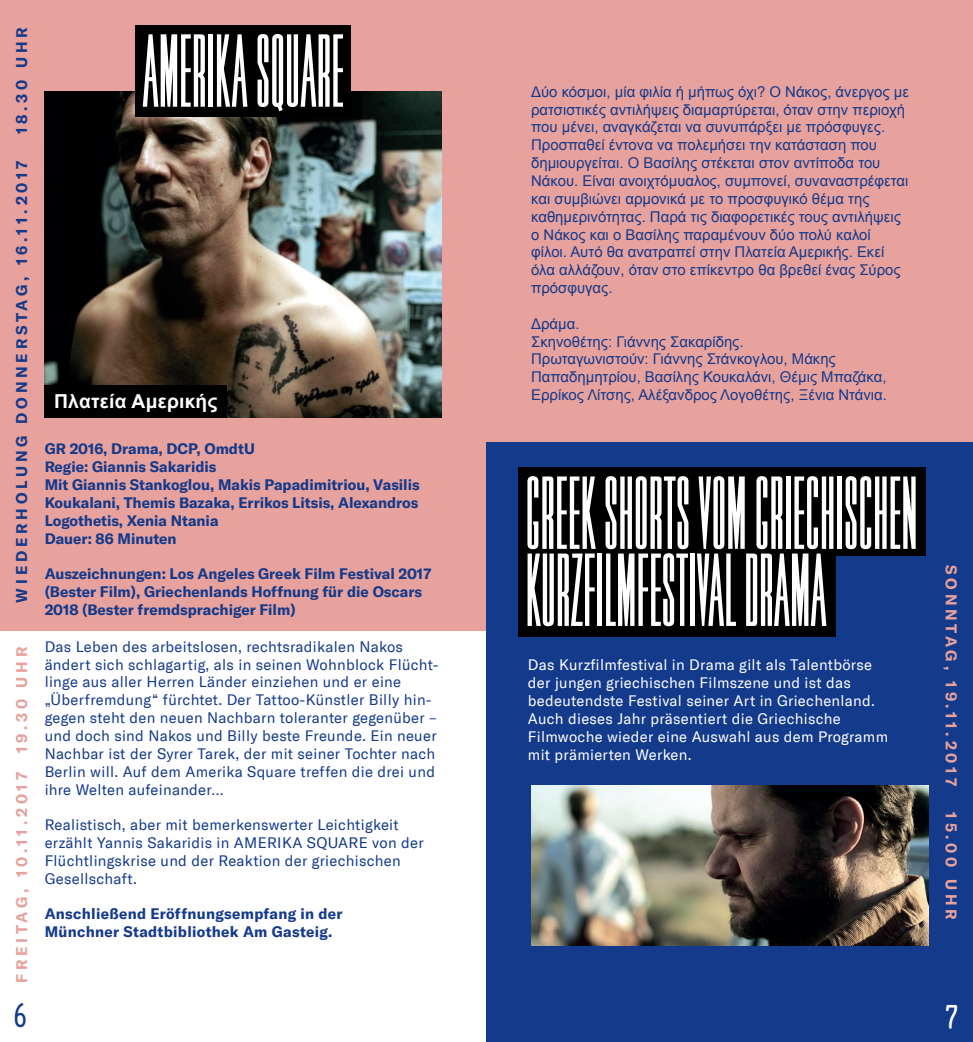
<style>
.page{position:relative;width:973px;height:1042px;background:#fff}
.page>*{position:absolute;margin:0;border:0;box-sizing:border-box;transform-origin:0 0}
.t1{font:700 108.5px/77px "Triple Condensed Gothic";letter-spacing:.01em;color:#fff}
.t2{font:700 35px "Typewriter Condensed";color:#143a8b}
.t3{font:700 35px "Typewriter Condensed";color:#fff}
.t4{font:700 19.25px "Arial";letter-spacing:.01em;color:#fff}
.t5{font:700 15.22px "GT America";letter-spacing:.25em;color:#e8a29d}
.t6{font:700 15.22px "GT America";letter-spacing:.25em;color:#143a8b}
.t7{font:14.88px/17.8px "Arial";color:#143a8b}
.t8{font:14.88px/17.8px "GT America";letter-spacing:.02em;color:#143a8b}
.t9{font:700 14.88px/17.8px "GT America";color:#143a8b}
.t10{font:14.88px/17.8px "GT America";letter-spacing:.02em;color:#fff}
.t11{font:700 14.88px/17.8px "GT America";letter-spacing:.02em;color:#143a8b}
</style>
<div class="page">
<div style="left:0;top:0;width:972px;height:630px;background:#e8a29d"></div>
<div style="left:486px;top:442px;width:486px;height:600px;background:#143a8b"></div>
<img style="left:45px;top:91px;width:396px;height:326px">
<img style="left:531px;top:785px;width:397px;height:161px">
<div style="left:518px;top:467px;width:406px;height:89px;background:#000001"></div>
<div style="left:518px;top:545px;width:317px;height:92px;background:#000001"></div>
<div style="left:135px;top:25px;width:216px;height:92px;background:#000001"></div>
<div style="left:45px;top:385px;width:182px;height:32px;background:#000001"></div>
<p class="t6" style="left:12px;top:134px;width:108px;rotate:-90deg">18.30 UHR</p>
<p class="t6" style="left:12px;top:602px;width:443px;rotate:-90deg">WIEDERHOLUNG DONNERSTAG, 16.11.2017</p>
<p class="t5" style="left:12px;top:983px;width:338px;rotate:-90deg">FREITAG, 10.11.2017 19.30 UHR</p>
<h1 class="t1" style="left:143px;top:31px;width:202px">AMERIKA SQUARE</h1>
<p class="t4" style="left:54px;top:389px;width:165px">Πλατεία Αμερικής</p>
<p class="t9" style="left:45px;top:440px;width:376px">GR 2016, Drama, DCP, OmdtU<br>Regie: Giannis Sakaridis<br>Mit Giannis Stankoglou, Makis Papadimitriou, Vasilis Koukalani, Themis Bazaka, Errikos Litsis, Alexandros Logothetis, Xenia Ntania<br>Dauer: 86 Minuten</p>
<p class="t9" style="left:45px;top:565px;width:388px">Auszeichnungen: Los Angeles Greek Film Festival 2017 (Bester Film), Griechenlands Hoffnung für die Oscars<br>2018 (Bester fremdsprachiger Film)</p>
<p class="t8" style="left:45px;top:637px;width:395px">Das Leben des arbeitslosen, rechtsradikalen Nakos ändert sich schlagartig, als in seinen Wohnblock Flücht&shy;linge aus aller Herren Länder einziehen und er eine „Überfremdung“ fürchtet. Der Tattoo-Künstler Billy hin&shy;gegen steht den neuen Nachbarn toleranter gegenüber – und doch sind Nakos und Billy beste Freunde. Ein neuer Nachbar ist der Syrer Tarek, der mit seiner Tochter nach Berlin will. Auf dem Amerika Square treffen die drei und ihre Welten aufeinander…</p>
<p class="t8" style="left:45px;top:816px;width:380px">Realistisch, aber mit bemerkenswerter Leichtigkeit erzählt Yannis Sakaridis in AMERIKA SQUARE von der Flüchtlingskrise und der Reaktion der griechischen Gesellschaft.</p>
<p class="t11" style="left:45px;top:905px;width:299px">Anschließend Eröffnungsempfang in der<br>Münchner Stadtbibliothek Am Gasteig.</p>
<p class="t7" style="left:531px;top:83px;width:379px">Δύο κόσμοι, μία φιλία ή μήπως όχι? Ο Νάκος, άνεργος με ρατσιστικές αντιλήψεις διαμαρτύρεται, όταν στην περιοχή που μένει, αναγκάζεται να συνυπάρξει με πρόσφυγες.<br>Προσπαθεί έντονα να πολεμήσει την κατάσταση που δημιουργείται. Ο Βασίλης στέκεται στον αντίποδα του Νάκου. Είναι ανοιχτόμυαλος, συμπονεί, συναναστρέφεται και συμβιώνει αρμονικά με το προσφυγικό θέμα της καθημερινότητας. Παρά τις διαφορετικές τους αντιλήψεις ο Νάκος και ο Βασίλης παραμένουν δύο πολύ καλοί φίλοι. Αυτό θα ανατραπεί στην Πλατεία Αμερικής. Εκεί όλα αλλάζουν, όταν στο επίκεντρο θα βρεθεί ένας Σύρος πρόσφυγας.</p>
<p class="t7" style="left:531px;top:315px;width:357px">Δράμα.<br>Σκηνοθέτης: Γιάννης Σακαρίδης.<br>Πρωταγωνιστούν: Γιάννης Στάνκογλου, Μάκης Παπαδημητρίου, Βασίλης Κουκαλάνι, Θέμις Μπαζάκα, Ερρίκος Λίτσης, Αλέξανδρος Λογοθέτης, Ξένια Ντάνια.</p>
<h1 class="t1" style="left:526px;top:473px;width:392px">GREEK SHORTS VOM GRIECHISCHEN<br>KURZFILMFESTIVAL DRAMA</h1>
<p class="t10" style="left:528px;top:656px;width:361px">Das Kurzfilmfestival in Drama gilt als Talentbörse der jungen griechischen Filmszene und ist das bedeutendste Festival seiner Art in Griechenland.<br>Auch dieses Jahr präsentiert die Griechische Filmwoche wieder eine Auswahl aus dem Programm mit prämierten Werken.</p>
<p class="t5" style="left:960px;top:565px;width:222px;rotate:90deg">SONNTAG, 19.11.2017</p>
<p class="t5" style="left:960px;top:812px;width:109px;rotate:90deg">15.00 UHR</p>
<h2 class="t2" style="left:12px;top:991px;width:17px">6</h2>
<h2 class="t3" style="left:943px;top:991px;width:17px">7</h2>
</div>
